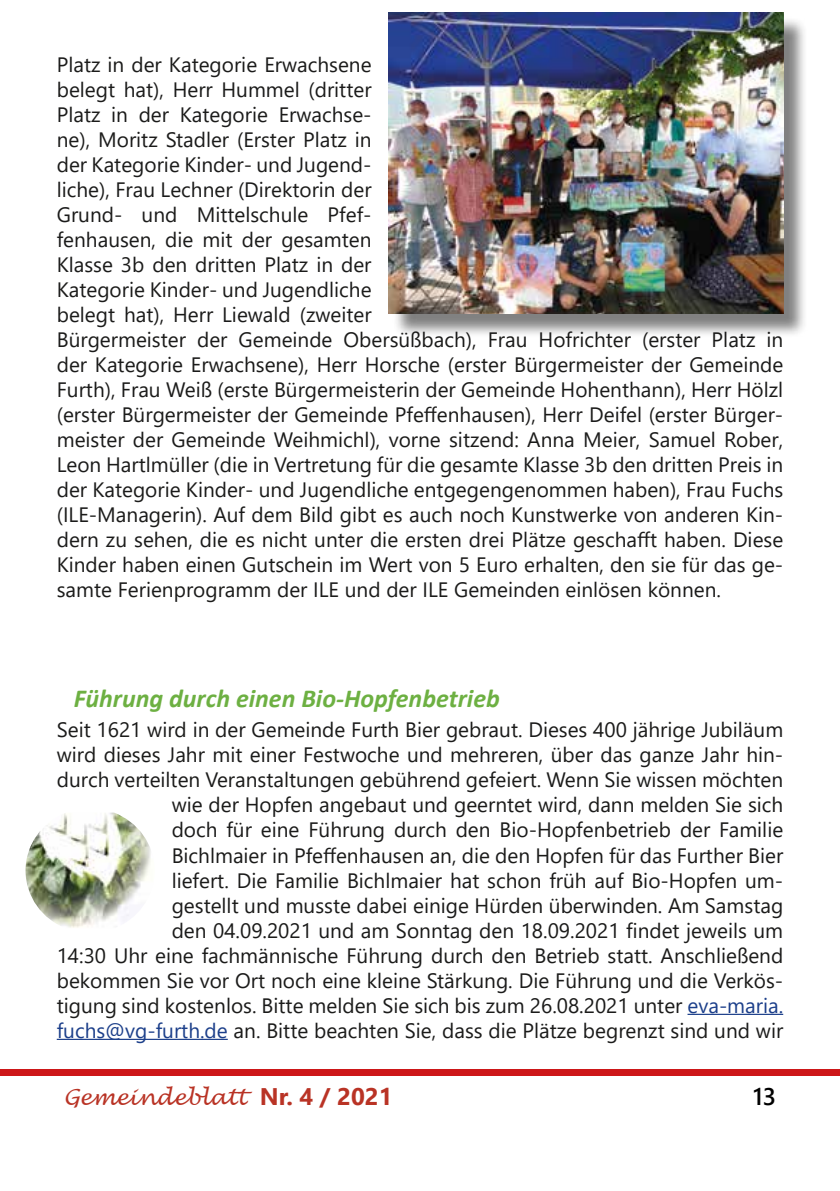
<style>
.page{position:relative;width:840px;height:1191px;background:#fff}
.page>*{position:absolute;margin:0;border:0;box-sizing:border-box;transform-origin:0 0}
.t1{font:italic 700 26px "Calibri";color:#6db042}
.t2{font:600 24px "Segoe UI";color:#000}
.t3{font:italic 22px "Lucida Handwriting";color:#b93325}
.t4{font:20.8px/25px "Segoe UI";color:#1b1b1a}
.s1{color:#1c3f8a}
.s2{font-family:"Segoe UI";font-weight:700;font-style:normal;font-size:24px}
</style>
<div class="page">
<div style="left:0;top:1069px;width:839px;height:6px;background:#cd1719"></div>
<hr style="left:687px;top:1013px;width:95px;height:2px;background:#1c3f8a">
<hr style="left:57px;top:1038px;width:171px;height:2px;background:#1c3f8a">
<div style="left:391px;top:16px;width:417px;height:322px;background:#000;opacity:.5"></div>
<img style="left:388px;top:13px;width:394px;height:300px">
<img style="left:26px;top:812px;width:125px;height:116px">
<p class="t4" style="left:57px;top:50px;width:727px">Platz in der Kategorie Erwachsene<br>belegt hat), Herr Hummel (dritter<br>Platz in der Kategorie Erwachse-<br>ne), Moritz Stadler (Erster Platz in<br>der Kategorie Kinder- und Jugend-<br>liche), Frau Lechner (Direktorin der<br>Grund- und Mittelschule Pfef-<br>fenhausen, die mit der gesamten<br>Klasse 3b den dritten Platz in der<br>Kategorie Kinder- und Jugendliche<br>belegt hat), Herr Liewald (zweiter<br>Bürgermeister der Gemeinde Obersüßbach), Frau Hofrichter (erster Platz in der Kategorie Erwachsene), Herr Horsche (erster Bürgermeister der Gemeinde Furth), Frau Weiß (erste Bürgermeisterin der Gemeinde Hohenthann), Herr Hölzl (erster Bürgermeister der Gemeinde Pfeffenhausen), Herr Deifel (erster Bürger&shy;meister der Gemeinde Weihmichl), vorne sitzend: Anna Meier, Samuel Rober, Leon Hartlmüller (die in Vertretung für die gesamte Klasse 3b den dritten Preis in der Kategorie Kinder- und Jugendliche entgegengenommen haben), Frau Fuchs (ILE-Managerin). Auf dem Bild gibt es auch noch Kunstwerke von anderen Kin&shy;dern zu sehen, die es nicht unter die ersten drei Plätze geschafft haben. Diese Kinder haben einen Gutschein im Wert von 5 Euro erhalten, den sie für das ge&shy;samte Ferienprogramm der ILE und der ILE Gemeinden einlösen können.</p>
<p class="t1" style="left:74px;top:679px;width:427px">Führung durch einen Bio-Hopfenbetrieb</p>
<p class="t4" style="left:57px;top:715px;width:727px;text-align:right">Seit 1621 wird in der Gemeinde Furth Bier gebraut. Dieses 400 jährige Jubiläum wird dieses Jahr mit einer Festwoche und mehreren, über das ganze Jahr hin&shy;durch verteilten Veranstaltungen gebührend gefeiert. Wenn Sie wissen möchten wie der Hopfen angebaut und geerntet wird, dann melden Sie sich<br>doch für eine Führung durch den Bio-Hopfenbetrieb der Familie<br>Bichlmaier in Pfeffenhausen an, die den Hopfen für das Further Bier<br>liefert. Die Familie Bichlmaier hat schon früh auf Bio-Hopfen um-<br>gestellt und musste dabei einige Hürden überwinden. Am Samstag<br>den 04.09.2021 und am Sonntag den 18.09.2021 findet jeweils um<br>14:30 Uhr eine fachmännische Führung durch den Betrieb statt. Anschließend bekommen Sie vor Ort noch eine kleine Stärkung. Die Führung und die Verkös&shy;tigung sind kostenlos. Bitte melden Sie sich bis zum 26.08.2021 unter <span class="s1">eva-maria. fuchs@vg-furth.de</span> an. Bitte beachten Sie, dass die Plätze begrenzt sind und wir</p>
<p class="t3" style="left:63px;top:1083px;width:330px">Gemeindeblatt <span class="s2">Nr. 4 / 2021</span></p>
<p class="t2" style="left:752px;top:1073px;width:24px">13</p>
</div>
